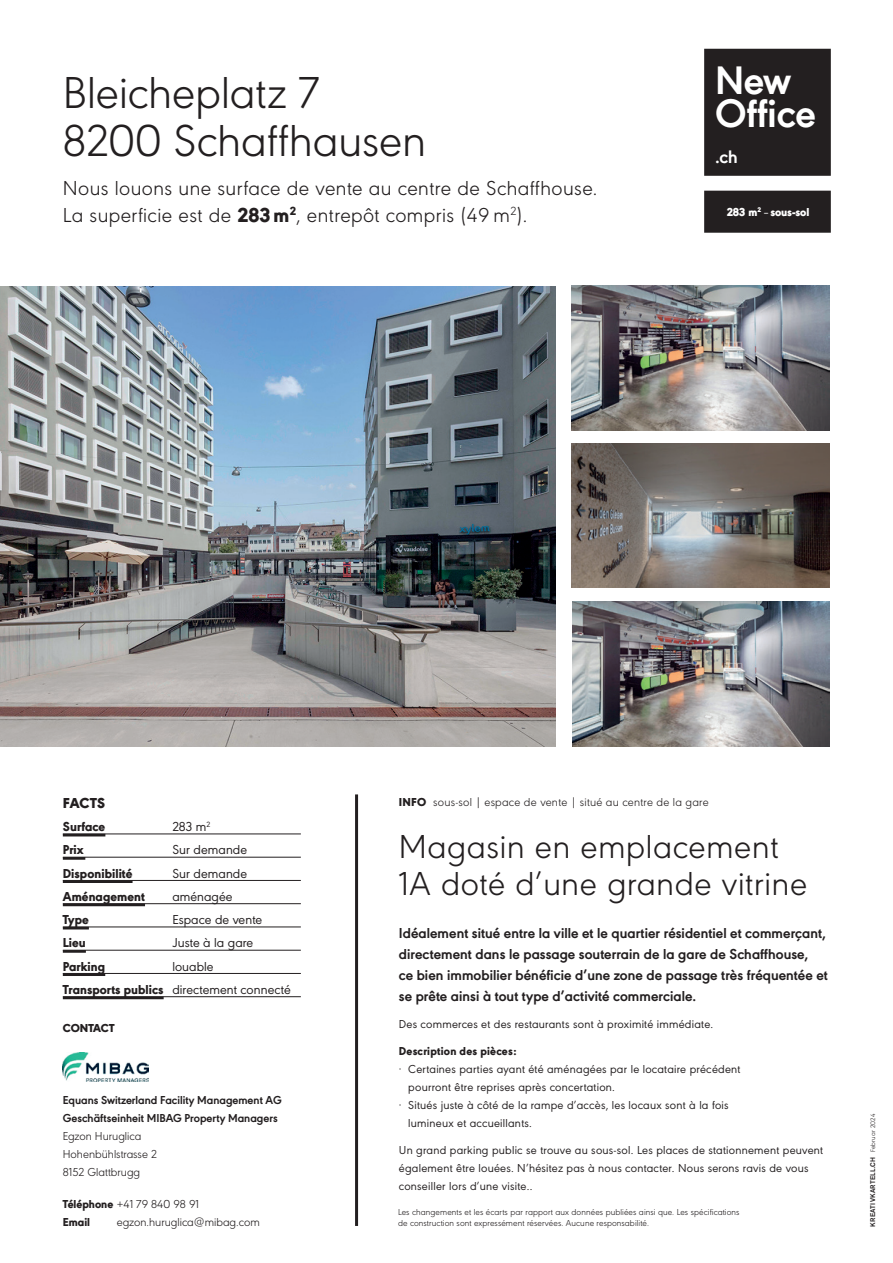
<style>
.page{position:relative;width:893px;height:1263px;background:#fff}
.page>*{position:absolute;margin:0;border:0;box-sizing:border-box;transform-origin:0 0}
.t1{font:300 46.5px/48px "URW Geometric";color:#231f20}
.t2{font:700 41.4px/33px "URW Geometric";letter-spacing:-.01em;color:#fff}
.t3{font:300 34.5px/37.5px "URW Geometric";letter-spacing:.02em;color:#231f20}
.t4{font:300 21px/27px "URW Geometric";letter-spacing:.02em;color:#231f20}
.t5{font:700 18.9px "URW Geometric";color:#fff}
.t6{font:700 15px/21px "URW Geometric";letter-spacing:.005em;color:#231f20}
.t7{font:900 15px "URW Geometric";letter-spacing:.01em;color:#231f20}
.t8{font:13.5px/23.2px "URW Geometric";letter-spacing:.005em;color:#231f20}
.t9{font:800 13.5px "URW Geometric";letter-spacing:.005em;color:#231f20}
.t10{font:12px/18px "URW Geometric";letter-spacing:.02em;color:#231f20}
.t11{font:700 12px/18px "URW Geometric";color:#231f20}
.t12{font:300 12px/18px "URW Geometric";color:#231f20}
.t13{font:300 12px "URW Geometric";letter-spacing:.02em;color:#231f20}
.t14{font:800 12px/18px "URW Geometric";letter-spacing:.02em;color:#231f20}
.t15{font:900 12px "URW Geometric";letter-spacing:-.01em;color:#fff}
.t16{font:900 12px "URW Geometric";letter-spacing:-.01em;color:#231f20}
.t17{font:300 9px/10.8px "URW Geometric";letter-spacing:.01em;color:#231f20}
.t18{font:500 6.75px "Akzidenz Grotesk Std";letter-spacing:.03em;color:#231f20}
.s1{font-weight:800}
.s2{font-weight:400}
.s3{font-weight:300}
.s4{font-weight:900}
.s5{font-family:"URW Geometric";font-weight:300}
</style>
<div class="page">
<img style="left:63px;top:1053px;width:86px;height:28px">
<div style="left:707px;top:52px;width:121px;height:121px;background:#231f20"></div>
<div style="left:704px;top:49px;width:127px;height:127px;border:6px solid #231f20"></div>
<hr style="left:63px;top:834px;width:238px;height:1px;background:#231f20">
<hr style="left:63px;top:834px;width:42px;height:2px;background:#231f20">
<hr style="left:63px;top:857px;width:238px;height:1px;background:#231f20">
<hr style="left:63px;top:857px;width:22px;height:3px;background:#231f20">
<hr style="left:63px;top:880px;width:238px;height:1px;background:#231f20">
<hr style="left:63px;top:880px;width:70px;height:3px;background:#231f20">
<hr style="left:63px;top:903px;width:238px;height:1px;background:#231f20">
<hr style="left:63px;top:903px;width:82px;height:3px;background:#231f20">
<hr style="left:63px;top:927px;width:238px;height:1px;background:#231f20">
<hr style="left:63px;top:927px;width:26px;height:2px;background:#231f20">
<hr style="left:63px;top:950px;width:238px;height:1px;background:#231f20">
<hr style="left:63px;top:950px;width:23px;height:3px;background:#231f20">
<hr style="left:63px;top:973px;width:238px;height:1px;background:#231f20">
<hr style="left:63px;top:973px;width:42px;height:3px;background:#231f20">
<hr style="left:63px;top:996px;width:238px;height:1px;background:#231f20">
<hr style="left:63px;top:996px;width:101px;height:3px;background:#231f20">
<hr style="left:355px;top:794px;width:3px;height:432px;background:#231f20">
<div style="left:707px;top:194px;width:121px;height:36px;background:#231f20"></div>
<div style="left:704px;top:191px;width:127px;height:42px;border:6px solid #231f20"></div>
<img style="left:0;top:286px;width:555px;height:461px">
<img style="left:572px;top:602px;width:257px;height:145px">
<img style="left:572px;top:286px;width:257px;height:144px">
<img style="left:572px;top:443px;width:257px;height:144px">
<h1 class="t1" style="left:63px;top:65px;width:365px">Bleicheplatz 7<br>8200 Schaffhausen</h1>
<h3 class="t4" style="left:63px;top:173px;width:536px">Nous louons une surface de vente au centre de Schaffhouse.<br>La superficie est de <span class="s1">283 m</span><sup>2</sup>, entrepôt compris (49 m<sup>2</sup>).</h3>
<h2 class="t2" style="left:715px;top:61px;width:102px">New<br>Office</h2>
<h3 class="t5" style="left:715px;top:142px;width:24px">.ch</h3>
<p class="t15" style="left:727px;top:203px;width:84px">283 m<sup>2</sup> <span class="s2">–</span> sous-sol</p>
<p class="t7" style="left:63px;top:792px;width:44px">FACTS</p>
<p class="t9" style="left:63px;top:817px;width:44px">Surface</p>
<p class="t8" style="left:172px;top:814px;width:39px">283 m<sup>2</sup></p>
<p class="t9" style="left:63px;top:840px;width:22px">Prix</p>
<p class="t8" style="left:172px;top:837px;width:76px">Sur demande</p>
<p class="t9" style="left:63px;top:863px;width:71px">Disponibilité</p>
<p class="t8" style="left:172px;top:861px;width:76px">Sur demande</p>
<p class="t9" style="left:63px;top:886px;width:84px">Aménagement</p>
<p class="t8" style="left:172px;top:884px;width:62px">aménagée</p>
<p class="t9" style="left:63px;top:910px;width:27px">Type</p>
<p class="t8" style="left:172px;top:907px;width:91px">Espace de vente</p>
<p class="t9" style="left:63px;top:933px;width:24px">Lieu</p>
<p class="t8" style="left:172px;top:930px;width:82px">Juste à la gare</p>
<p class="t9" style="left:63px;top:956px;width:44px">Parking</p>
<p class="t8" style="left:63px;top:953px;width:229px;text-indent:109px">louable<br><span class="s1">Transports publics</span> directement connecté</p>
<p class="t16" style="left:63px;top:1019px;width:53px">CONTACT</p>
<p class="t11" style="left:63px;top:1090px;width:220px">Equans Switzerland Facility Management AG<br>Geschäftseinheit MIBAG Property Managers</p>
<p class="t12" style="left:63px;top:1126px;width:96px">Egzon Huruglica<br>Hohenbühlstrasse 2<br>8152 Glattbrugg</p>
<p class="t14" style="left:63px;top:1194px;width:138px">Téléphone <span class="s3">+41 79 840 98 91<br></span>Email</p>
<p class="t12" style="left:117px;top:1212px;width:144px">egzon.huruglica@mibag.com</p>
<p class="t13" style="left:399px;top:793px;width:311px"><span class="s4">INFO</span> sous-sol | espace de vente | situé au centre de la gare</p>
<h3 class="t3" style="left:399px;top:825px;width:410px">Magasin en emplacement<br>1A doté d’une grande vitrine</h3>
<p class="t6" style="left:399px;top:921px;width:430px">Idéalement situé entre la ville et le quartier résidentiel et commerçant, directement dans le passage souterrain de la gare de Schaffhouse,<br>ce bien immobilier bénéficie d’une zone de passage très fréquentée et se prête ainsi à tout type d’activité commerciale.</p>
<p class="t10" style="left:399px;top:1014px;width:316px">Des commerces et des restaurants sont à proximité immédiate.</p>
<p class="t14" style="left:399px;top:1041px;width:119px">Description des pièces:</p>
<p class="t10" style="left:399px;top:1059px;width:343px">· Certaines parties ayant été aménagées par le locataire précédent</p>
<p class="t10" style="left:408px;top:1077px;width:208px">pourront être reprises après concertation.</p>
<p class="t10" style="left:399px;top:1095px;width:331px">· Situés juste à côté de la rampe d’accès, les locaux sont à la fois</p>
<p class="t10" style="left:408px;top:1113px;width:125px">lumineux et accueillants.</p>
<p class="t10" style="left:399px;top:1140px;width:426px">Un grand parking public se trouve au sous-sol. Les places de stationnement peuvent également être louées. N’hésitez pas à nous contacter. Nous serons ravis de vous conseiller lors d’une visite..</p>
<p class="t17" style="left:398px;top:1206px;width:343px">Les changements et les écarts par rapport aux données publiées ainsi que. Les spécifications de construction sont expressément réservées. Aucune responsabilité.</p>
<p class="t18" style="left:869px;top:1227px;width:114px;rotate:-90deg">KREATIVKARTELL.CH <span class="s5">Februar 2024</span></p>
</div>
